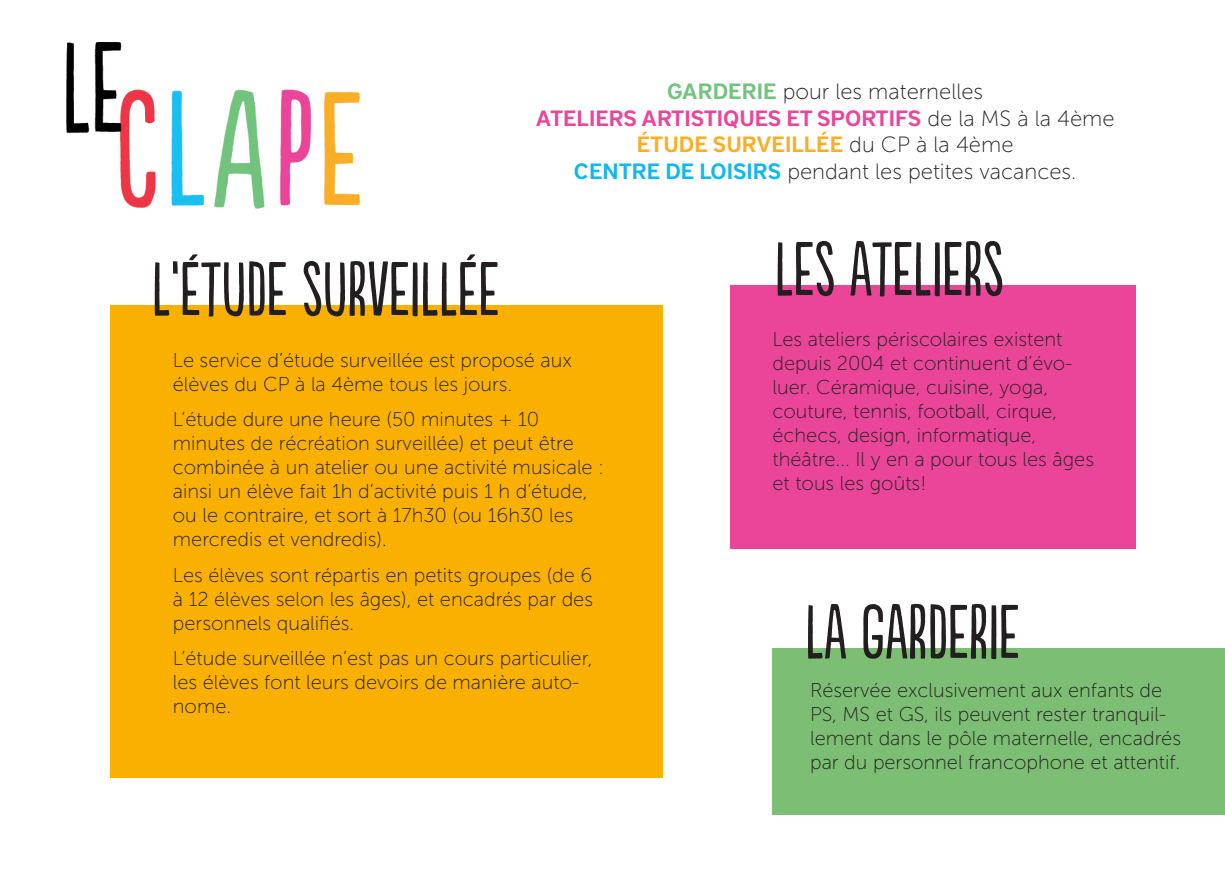
<style>
.page{position:relative;width:1225px;height:874px;background:#fff}
.page>*{position:absolute;margin:0;border:0;box-sizing:border-box;transform-origin:0 0}
.t1{font:72px "Populaire W00";color:#231f20}
.t2{font:22px "Museo Sans 100";color:#231f20}
.t3{font:600 22px "District Pro";color:#eb4599}
.t4{font:600 22px "District Pro";color:#faae25}
.Style_de_paragraphe{font:20px/24px "Museo Sans 100";color:#231f20}
.s1{font-family:"District Pro";font-weight:600;color:#72c37e}
.s2{font-family:"Museo Sans 100";font-weight:400;color:#231f20}
.s3{font-family:"District Pro";font-weight:600;color:#12b8ec}
</style>
<div class="page">
<img style="left:66px;top:43px;width:295px;height:166px">
<div style="left:110px;top:305px;width:552px;height:472px;background:#f9b000"></div>
<div style="left:772px;top:648px;width:453px;height:166px;background:#7cbe73"></div>
<div style="left:730px;top:285px;width:406px;height:263px;background:#eb4599"></div>
<p class="t2" style="left:667px;top:80px;width:318px"><span class="s1">GARDERIE</span> pour les maternelles</p>
<p class="t3" style="left:535px;top:103px;width:580px">ATELIERS ARTISTIQUES ET SPORTIFS <span class="s2">de la MS à la 4ème</span></p>
<p class="t4" style="left:637px;top:129px;width:378px">ÉTUDE SURVEILLÉE <span class="s2">du CP à la 4ème</span></p>
<p class="t2" style="left:574px;top:159px;width:504px"><span class="s3">CENTRE DE LOISIRS</span> pendant les petites vacances.</p>
<p class="t1" style="left:152px;top:251px;width:349px">L’ÉTUDE SURVEILLÉE</p>
<p class="Style_de_paragraphe" style="left:173px;top:348px;width:400px">Le service d’étude surveillée est proposé aux élèves du CP à la 4ème tous les jours.</p>
<p class="Style_de_paragraphe" style="left:173px;top:407px;width:433px">L’étude dure une heure (50 minutes + 10 minutes de récréation surveillée) et peut être combinée à un atelier ou une activité musicale : ainsi un élève fait 1h d’activité puis 1 h d’étude, ou le contraire, et sort à 17h30 (ou 16h30 les mercredis et vendredis).</p>
<p class="Style_de_paragraphe" style="left:173px;top:562px;width:421px;text-align:justify">Les élèves sont répartis en petits groupes (de 6 à 12 élèves selon les âges), et encadrés par des personnels qualifiés.</p>
<p class="Style_de_paragraphe" style="left:173px;top:646px;width:421px">L’étude surveillée n’est pas un cours particulier, les élèves font leurs devoirs de manière auto&shy;nome.</p>
<p class="t1" style="left:774px;top:231px;width:230px">LES ATELIERS</p>
<p class="Style_de_paragraphe" style="left:772px;top:327px;width:323px">Les ateliers périscolaires existent depuis 2004 et continuent d’évo&shy;luer. Céramique, cuisine, yoga, couture, tennis, football, cirque, échecs, design, informatique, théâtre... Il y en a pour tous les âges et tous les goûts!</p>
<p class="t1" style="left:805px;top:594px;width:216px">LA GARDERIE</p>
<p class="Style_de_paragraphe" style="left:810px;top:678px;width:372px">Réservée exclusivement aux enfants de PS, MS et GS, ils peuvent rester tranquil&shy;lement dans le pôle maternelle, encadrés par du personnel francophone et attentif.</p>
</div>
